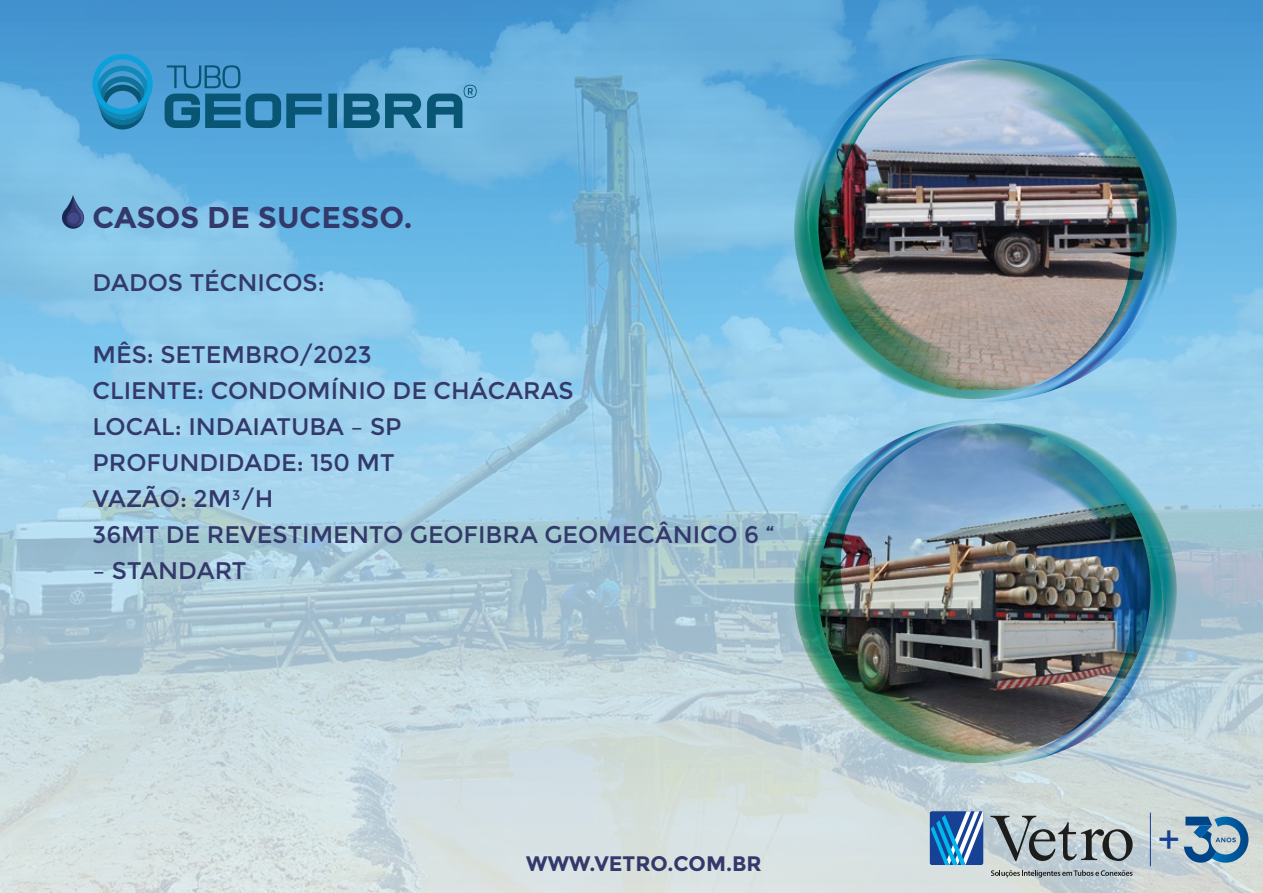
<style>
.page{position:relative;width:1263px;height:893px;background:#fff}
.page>*{position:absolute;margin:0;border:0;box-sizing:border-box;transform-origin:0 0}
.t1{font:39.15px "Arial";color:#164194}
.t2{font:700 30px "Montserrat";color:#33396b}
.t3{font:24px/36px "Montserrat";color:#33396b}
.t4{font:700 21px "Montserrat";color:#33396b}
</style>
<div class="page">
<img style="left:0;top:0;width:1263px;height:893px">
<svg style="left:62px;top:195px;width:22px;height:34px"></svg>
<svg style="left:92px;top:54px;width:61px;height:75px;background:#2a90c3"></svg>
<svg style="left:167px;top:65px;width:73px;height:23px;background:#3887b8"></svg>
<svg style="left:165px;top:94px;width:157px;height:34px;background:#25749c"></svg>
<svg style="left:328px;top:94px;width:9px;height:34px"></svg>
<svg style="left:344px;top:85px;width:133px;height:43px;background:#408aad"></svg>
<img style="left:794px;top:54px;width:315px;height:346px">
<img style="left:865px;top:59px;width:312px;height:343px">
<img style="left:794px;top:418px;width:315px;height:346px">
<img style="left:865px;top:423px;width:312px;height:343px">
<svg style="left:991px;top:870px;width:141px;height:7px"></svg>
<svg style="left:990px;top:816px;width:142px;height:45px;background:#9ca5a8"></svg>
<hr style="left:1150px;top:813px;width:1px;height:53px;background:#164194">
<svg style="left:1184px;top:817px;width:64px;height:46px;background:#6d97b5"></svg>
<svg style="left:929px;top:811px;width:54px;height:54px"></svg>
<p class="t2" style="left:92px;top:200px;width:321px">CASOS DE SUCESSO.</p>
<p class="t3" style="left:92px;top:265px;width:234px">DADOS TÉCNICOS:</p>
<p class="t3" style="left:92px;top:337px;width:684px">MÊS: SETEMBRO/2023<br>CLIENTE: CONDOMÍNIO DE CHÁCARAS<br>LOCAL: INDAIATUBA – SP<br>PROFUNDIDADE: 150 MT<br>VAZÃO: 2M³/H<br>36MT DE REVESTIMENTO GEOFIBRA GEOMECÂNICO 6 “</p>
<p class="t3" style="left:92px;top:553px;width:155px">– STANDART</p>
<p class="t4" style="left:526px;top:851px;width:237px">WWW.VETRO.COM.BR</p>
<h1 class="t1" style="left:1157px;top:812px;width:24px">+</h1>
</div>
